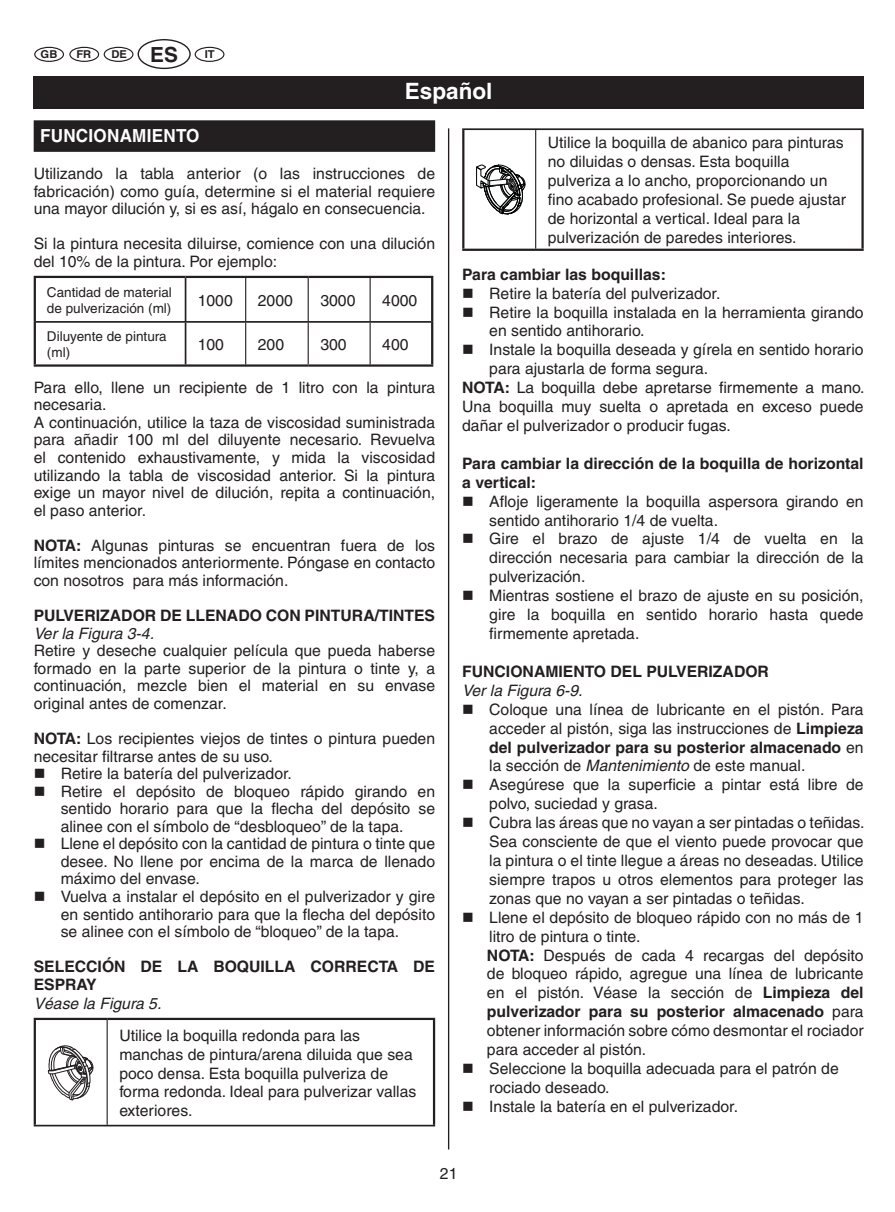
<style>
.page{position:relative;width:895px;height:1212px;background:#fff}
.page>*{position:absolute;margin:0;border:0;box-sizing:border-box;transform-origin:0 0}
.t1{font:700 22.5px "Helvetica";color:#fff}
.t2{font:700 18px "Helvetica";letter-spacing:.015em;color:#fff;scale:.95 1}
.t3{font:15.75px/18.9px "Helvetica";color:#231f20}
.t4{font:700 15.75px/17.6px "Helvetica";color:#231f20}
.t5{font:italic 15.75px "Helvetica";color:#231f20}
.t6{font:13.5px/16.2px "Helvetica";color:#231f20}
.t7{font:700 10.8px "Helvetica";color:#231f20}
.s1{font-size:20.93px}
.s2{font-weight:700}
.s3{font-style:italic}
</style>
<div class="page">
<hr style="left:447px;top:128px;width:2px;height:1021px;background:#231f20">
<div style="left:34px;top:76px;width:829px;height:33px;background:#231f20"></div>
<div style="left:137px;top:39px;width:54px;height:30px;border:1px solid #231f20;border-radius:50%"></div>
<div style="left:34px;top:47px;width:30px;height:15px;border:1px solid #231f20;border-radius:50%"></div>
<div style="left:194px;top:47px;width:30px;height:15px;border:1px solid #231f20;border-radius:50%"></div>
<div style="left:69px;top:47px;width:30px;height:15px;border:1px solid #231f20;border-radius:50%"></div>
<div style="left:104px;top:47px;width:29px;height:15px;border:1px solid #231f20;border-radius:50%"></div>
<div style="left:34px;top:120px;width:401px;height:32px;background:#231f20"></div>
<hr style="left:369px;top:278px;width:1px;height:43px;background:#231f20">
<hr style="left:369px;top:323px;width:1px;height:41px;background:#231f20">
<hr style="left:308px;top:276px;width:125px;height:2px;background:#231f20">
<hr style="left:431px;top:278px;width:2px;height:44px;background:#231f20">
<hr style="left:431px;top:322px;width:2px;height:42px;background:#231f20">
<hr style="left:308px;top:364px;width:125px;height:2px;background:#231f20">
<hr style="left:34px;top:276px;width:151px;height:2px;background:#231f20">
<hr style="left:34px;top:278px;width:2px;height:44px;background:#231f20">
<hr style="left:185px;top:276px;width:123px;height:2px;background:#231f20">
<hr style="left:34px;top:322px;width:2px;height:42px;background:#231f20">
<hr style="left:34px;top:364px;width:274px;height:2px;background:#231f20">
<hr style="left:245px;top:278px;width:1px;height:43px;background:#231f20">
<hr style="left:307px;top:278px;width:1px;height:43px;background:#231f20">
<hr style="left:245px;top:323px;width:1px;height:41px;background:#231f20">
<hr style="left:307px;top:323px;width:1px;height:41px;background:#231f20">
<hr style="left:36px;top:321px;width:395px;height:2px;background:#231f20">
<hr style="left:185px;top:278px;width:1px;height:43px;background:#231f20">
<hr style="left:185px;top:323px;width:1px;height:41px;background:#231f20">
<hr style="left:106px;top:1019px;width:2px;height:105px;background:#231f20">
<hr style="left:34px;top:1017px;width:73px;height:2px;background:#231f20">
<hr style="left:34px;top:1019px;width:2px;height:105px;background:#231f20">
<hr style="left:107px;top:1017px;width:328px;height:2px;background:#231f20">
<hr style="left:432px;top:1019px;width:3px;height:105px;background:#231f20">
<hr style="left:34px;top:1124px;width:401px;height:2px;background:#231f20">
<svg style="left:48px;top:1045px;width:46px;height:55px"></svg>
<hr style="left:535px;top:130px;width:1px;height:118px;background:#231f20">
<hr style="left:462px;top:130px;width:2px;height:118px;background:#231f20">
<hr style="left:861px;top:130px;width:2px;height:118px;background:#231f20">
<hr style="left:462px;top:248px;width:401px;height:3px;background:#231f20">
<hr style="left:462px;top:128px;width:401px;height:2px;background:#231f20">
<svg style="left:476px;top:164px;width:50px;height:50px"></svg>
<p class="t7" style="left:41px;top:51px;width:18px">GB</p>
<p class="t7" style="left:76px;top:51px;width:16px">FR</p>
<p class="t7" style="left:111px;top:51px;width:68px">DE <span class="s1">ES</span></p>
<p class="t7" style="left:204px;top:51px;width:11px">IT</p>
<h1 class="t1" style="left:404px;top:83px;width:89px">Español</h1>
<p class="t2" style="left:40px;top:129px;width:169px">FUNCIONAMIENTO</p>
<p class="t3" style="left:34px;top:166px;width:403px;line-height:17.6px;text-align:justify">Utilizando la tabla anterior (o las instrucciones de fabricación) como guía, determine si el material requiere una mayor dilución y, si es así, hágalo en consecuencia.</p>
<p class="t3" style="left:34px;top:236px;width:403px;line-height:17.6px">Si la pintura necesita diluirse, comience con una dilución del 10% de la pintura. Por ejemplo:</p>
<p class="t6" style="left:47px;top:285px;width:126px">Cantidad de material de pulverización (ml)</p>
<p class="t3" style="left:198px;top:292px;width:37px">1000</p>
<p class="t3" style="left:258px;top:292px;width:37px">2000</p>
<p class="t3" style="left:320px;top:292px;width:37px">3000</p>
<p class="t3" style="left:382px;top:292px;width:37px">4000</p>
<p class="t6" style="left:47px;top:329px;width:121px">Diluyente de pintura (ml)</p>
<p class="t3" style="left:198px;top:336px;width:28px">100</p>
<p class="t3" style="left:258px;top:336px;width:28px">200</p>
<p class="t3" style="left:320px;top:336px;width:28px">300</p>
<p class="t3" style="left:382px;top:336px;width:28px">400</p>
<p class="t3" style="left:34px;top:380px;width:403px;line-height:17.6px">Para ello, llene un recipiente de 1 litro con la pintura necesaria.<br>A continuación, utilice la taza de viscosidad suministrada para añadir 100 ml del diluyente necesario. Revuelva el contenido exhaustivamente, y mida la viscosidad utilizando la tabla de viscosidad anterior. Si la pintura exige un mayor nivel de dilución, repita a continuación, el paso anterior.</p>
<p class="t3" style="left:34px;top:538px;width:403px;line-height:17.6px;text-align:justify"><span class="s2">NOTA:</span> Algunas pinturas se encuentran fuera de los límites mencionados anteriormente. Póngase en contacto con nosotros para más información.</p>
<p class="t4" style="left:34px;top:608px;width:403px">PULVERIZADOR DE LLENADO CON PINTURA/TINTES</p>
<p class="t5" style="left:34px;top:627px;width:122px">Ver la Figura 3-4.</p>
<p class="t3" style="left:34px;top:643px;width:403px;line-height:17.6px;text-align:justify">Retire y deseche cualquier película que pueda haberse formado en la parte superior de la pintura o tinte y, a continuación, mezcle bien el material en su envase original antes de comenzar.</p>
<p class="t3" style="left:34px;top:730px;width:403px"><span class="s2">NOTA:</span> Los recipientes viejos de tintes o pintura pueden</p>
<p class="t3" style="left:34px;top:748px;width:241px">necesitar filtrarse antes de su uso.</p>
<p class="t3" style="left:61px;top:765px;width:233px">Retire la batería del pulverizador.</p>
<p class="t3" style="left:61px;top:783px;width:376px">Retire el depósito de bloqueo rápido girando en</p>
<p class="t3" style="left:61px;top:800px;width:376px">sentido horario para que la flecha del depósito se</p>
<p class="t3" style="left:61px;top:818px;width:344px">alinee con el símbolo de “desbloqueo” de la tapa.</p>
<p class="t3" style="left:61px;top:835px;width:376px">Llene el depósito con la cantidad de pintura o tinte que</p>
<p class="t3" style="left:61px;top:853px;width:376px">desee. No llene por encima de la marca de llenado</p>
<p class="t3" style="left:61px;top:870px;width:141px">máximo del envase.</p>
<p class="t3" style="left:61px;top:888px;width:376px">Vuelva a instalar el depósito en el pulverizador y gire</p>
<p class="t3" style="left:61px;top:905px;width:376px">en sentido antihorario para que la flecha del depósito</p>
<p class="t3" style="left:61px;top:923px;width:340px">se alinee con el símbolo de “bloqueo” de la tapa.</p>
<p class="t4" style="left:34px;top:959px;width:403px">SELECCIÓN DE LA BOQUILLA CORRECTA DE<br>ESPRAY</p>
<p class="t5" style="left:34px;top:997px;width:129px">Véase la Figura 5.</p>
<p class="t3" style="left:119px;top:1027px;width:298px">Utilice la boquilla redonda para las manchas de pintura/arena diluida que sea poco densa. Esta boquilla pulveriza de forma redonda. Ideal para pulverizar vallas exteriores.</p>
<p class="t3" style="left:547px;top:135px;width:300px">Utilice la boquilla de abanico para pinturas no diluidas o densas. Esta boquilla pulveriza a lo ancho, proporcionando un fino acabado profesional. Se puede ajustar de horizontal a vertical. Ideal para la pulverización de paredes interiores.</p>
<p class="t4" style="left:462px;top:267px;width:205px">Para cambiar las boquillas:</p>
<p class="t3" style="left:489px;top:285px;width:233px">Retire la batería del pulverizador.</p>
<p class="t3" style="left:489px;top:304px;width:376px">Retire la boquilla instalada en la herramienta girando</p>
<p class="t3" style="left:489px;top:323px;width:157px">en sentido antihorario.</p>
<p class="t3" style="left:489px;top:342px;width:376px">Instale la boquilla deseada y gírela en sentido horario</p>
<p class="t3" style="left:489px;top:361px;width:220px">para ajustarla de forma segura.</p>
<p class="t3" style="left:462px;top:379px;width:404px"><span class="s2">NOTA:</span> La boquilla debe apretarse firmemente a mano.</p>
<p class="t3" style="left:462px;top:398px;width:403px">Una boquilla muy suelta o apretada en exceso puede</p>
<p class="t3" style="left:462px;top:417px;width:270px">dañar el pulverizador o producir fugas.</p>
<p class="t4" style="left:462px;top:455px;width:403px;line-height:18.9px">Para cambiar la dirección de la boquilla de horizontal a vertical:</p>
<p class="t3" style="left:489px;top:493px;width:376px">Afloje ligeramente la boquilla aspersora girando en sentido antihorario 1/4 de vuelta.<br>Gire el brazo de ajuste 1/4 de vuelta en la dirección necesaria para cambiar la dirección de la pulverización.<br>Mientras sostiene el brazo de ajuste en su posición, gire la boquilla en sentido horario hasta quede firmemente apretada.</p>
<p class="t4" style="left:462px;top:664px;width:308px">FUNCIONAMIENTO DEL PULVERIZADOR</p>
<p class="t5" style="left:462px;top:684px;width:122px">Ver la Figura 6-9.</p>
<p class="t3" style="left:486px;top:701px;width:379px">Coloque una línea de lubricante en el pistón. Para acceder al pistón, siga las instrucciones de <span class="s2">Limpieza del pulverizador para su posterior almacenado</span> en la sección de <span class="s3">Mantenimiento</span> de este manual.<br>Asegúrese que la superficie a pintar está libre de polvo, suciedad y grasa.<br>Cubra las áreas que no vayan a ser pintadas o teñidas.<br>Sea consciente de que el viento puede provocar que la pintura o el tinte llegue a áreas no deseadas. Utilice siempre trapos u otros elementos para proteger las zonas que no vayan a ser pintadas o teñidas.<br>Llene el depósito de bloqueo rápido con no más de 1 litro de pintura o tinte.<br><span class="s2">NOTA:</span> Después de cada 4 recargas del depósito de bloqueo rápido, agregue una línea de lubricante en el pistón. Véase la sección de <span class="s2">Limpieza del pulverizador para su posterior almacenado</span> para obtener información sobre cómo desmontar el rociador para acceder al pistón.<br>Seleccione la boquilla adecuada para el patrón de rociado deseado.<br>Instale la batería en el pulverizador.</p>
<p class="t3" style="left:439px;top:1165px;width:19px">21</p>
</div>
